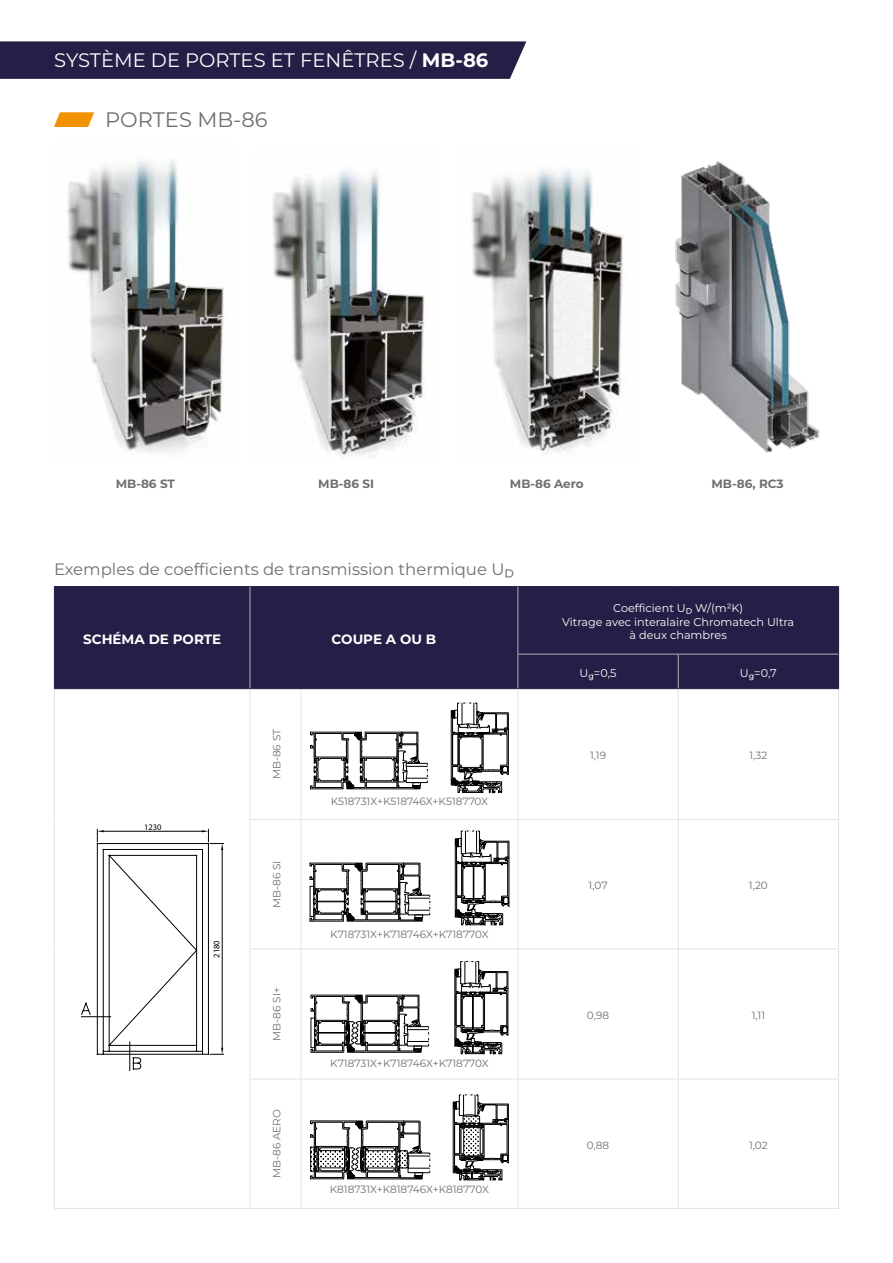
<style>
.page{position:relative;width:893px;height:1263px;background:#fff}
.page>*{position:absolute;margin:0;border:0;box-sizing:border-box;transform-origin:0 0}
.t1{font:21px "Montserrat Alu";color:#706f6f}
.t2{font:19.5px "Montserrat Alu";color:#fff}
.t3{font:16.5px "Montserrat Alu";color:#706f6f}
.t4{font:700 13.5px "Montserrat Alu";color:#fff}
.t5{font:700 12px "Montserrat Alu";color:#706f6f}
.t6{font:11.25px/13.5px "Montserrat Alu";color:#fff;text-align:center}
.t7{font:10.5px "Montserrat Alu";color:#706f6f}
.t8{font:8.55px "Myriad Pro";color:#000}
.s1{font-weight:700}
.s2{color:#f39200}
</style>
<div class="page">
<img style="left:471px;top:168px;width:155px;height:286px">
<img style="left:272px;top:170px;width:154px;height:288px">
<img style="left:67px;top:159px;width:158px;height:294px">
<div style="left:55px;top:587px;width:783px;height:101px;background:#231f46"></div>
<hr style="left:54px;top:689px;width:1px;height:131px;background:#e3e3e3">
<hr style="left:54px;top:820px;width:1px;height:129px;background:#e3e3e3">
<hr style="left:54px;top:949px;width:1px;height:130px;background:#e3e3e3">
<hr style="left:54px;top:1079px;width:1px;height:129px;background:#e3e3e3">
<hr style="left:54px;top:1208px;width:196px;height:1px;background:#e3e3e3">
<hr style="left:250px;top:689px;width:1px;height:130px;background:#e3e3e3">
<hr style="left:301px;top:689px;width:1px;height:130px;background:#e3e3e3">
<hr style="left:517px;top:689px;width:1px;height:130px;background:#e3e3e3">
<hr style="left:678px;top:689px;width:1px;height:130px;background:#e3e3e3">
<hr style="left:838px;top:689px;width:1px;height:130px;background:#e3e3e3">
<hr style="left:250px;top:819px;width:51px;height:1px;background:#e3e3e3">
<hr style="left:250px;top:820px;width:1px;height:128px;background:#e3e3e3">
<hr style="left:301px;top:819px;width:217px;height:1px;background:#e3e3e3">
<hr style="left:301px;top:820px;width:1px;height:128px;background:#e3e3e3">
<hr style="left:518px;top:819px;width:160px;height:1px;background:#e3e3e3">
<hr style="left:517px;top:820px;width:1px;height:128px;background:#e3e3e3">
<hr style="left:678px;top:819px;width:161px;height:1px;background:#e3e3e3">
<hr style="left:678px;top:820px;width:1px;height:128px;background:#e3e3e3">
<hr style="left:838px;top:820px;width:1px;height:128px;background:#e3e3e3">
<hr style="left:250px;top:948px;width:51px;height:1px;background:#e3e3e3">
<hr style="left:250px;top:949px;width:1px;height:130px;background:#e3e3e3">
<hr style="left:301px;top:948px;width:217px;height:1px;background:#e3e3e3">
<hr style="left:301px;top:949px;width:1px;height:130px;background:#e3e3e3">
<hr style="left:518px;top:948px;width:160px;height:1px;background:#e3e3e3">
<hr style="left:517px;top:949px;width:1px;height:130px;background:#e3e3e3">
<hr style="left:678px;top:948px;width:161px;height:1px;background:#e3e3e3">
<hr style="left:678px;top:949px;width:1px;height:130px;background:#e3e3e3">
<hr style="left:838px;top:949px;width:1px;height:130px;background:#e3e3e3">
<hr style="left:250px;top:1079px;width:51px;height:1px;background:#e3e3e3">
<hr style="left:250px;top:1079px;width:1px;height:129px;background:#e3e3e3">
<hr style="left:301px;top:1079px;width:217px;height:1px;background:#e3e3e3">
<hr style="left:301px;top:1079px;width:1px;height:129px;background:#e3e3e3">
<hr style="left:518px;top:1079px;width:160px;height:1px;background:#e3e3e3">
<hr style="left:517px;top:1079px;width:1px;height:129px;background:#e3e3e3">
<hr style="left:678px;top:1079px;width:161px;height:1px;background:#e3e3e3">
<hr style="left:678px;top:1079px;width:1px;height:129px;background:#e3e3e3">
<hr style="left:838px;top:1079px;width:1px;height:129px;background:#e3e3e3">
<hr style="left:250px;top:1208px;width:51px;height:1px;background:#e3e3e3">
<hr style="left:301px;top:1208px;width:217px;height:1px;background:#e3e3e3">
<hr style="left:518px;top:1208px;width:160px;height:1px;background:#e3e3e3">
<hr style="left:678px;top:1208px;width:161px;height:1px;background:#e3e3e3">
<hr style="left:54px;top:586px;width:196px;height:1px;background:#231f46">
<hr style="left:54px;top:587px;width:1px;height:67px;background:#231f46">
<hr style="left:250px;top:586px;width:51px;height:1px;background:#231f46">
<hr style="left:301px;top:586px;width:217px;height:1px;background:#231f46">
<hr style="left:54px;top:654px;width:1px;height:34px;background:#231f46">
<hr style="left:54px;top:688px;width:196px;height:1px;background:#231f46">
<hr style="left:250px;top:688px;width:51px;height:1px;background:#231f46">
<hr style="left:301px;top:688px;width:217px;height:1px;background:#231f46">
<hr style="left:518px;top:586px;width:160px;height:1px;background:#231f46">
<hr style="left:678px;top:586px;width:161px;height:1px;background:#231f46">
<hr style="left:518px;top:688px;width:160px;height:1px;background:#231f46">
<hr style="left:678px;top:688px;width:161px;height:1px;background:#231f46">
<hr style="left:250px;top:587px;width:1px;height:67px;background:#b3b2b2">
<hr style="left:250px;top:654px;width:1px;height:34px;background:#b3b2b2">
<hr style="left:517px;top:587px;width:1px;height:67px;background:#b3b2b2">
<hr style="left:517px;top:654px;width:161px;height:1px;background:#b3b2b2">
<hr style="left:517px;top:654px;width:1px;height:34px;background:#b3b2b2">
<hr style="left:678px;top:654px;width:160px;height:1px;background:#b3b2b2">
<hr style="left:678px;top:654px;width:1px;height:34px;background:#b3b2b2">
<hr style="left:838px;top:587px;width:1px;height:67px;background:#231f46">
<hr style="left:838px;top:654px;width:1px;height:34px;background:#231f46">
<svg style="left:81px;top:829px;width:142px;height:242px"></svg>
<svg style="left:310px;top:703px;width:199px;height:90px"></svg>
<svg style="left:310px;top:831px;width:199px;height:95px"></svg>
<svg style="left:311px;top:961px;width:197px;height:94px"></svg>
<svg style="left:310px;top:1094px;width:199px;height:87px"></svg>
<div style="left:0;top:41px;width:526px;height:38px;background:#231f46"></div>
<img style="left:675px;top:161px;width:145px;height:292px">
<h2 class="t2" style="left:54px;top:47px;width:435px">SYSTÈME DE PORTES ET FENÊTRES / <span class="s1">MB-86</span></h2>
<h1 class="t1" style="left:54px;top:105px;width:215px"><span class="s2">⸠</span> PORTES MB-86</h1>
<p class="t5" style="left:116px;top:475px;width:61px">MB-86 ST</p>
<p class="t5" style="left:318px;top:475px;width:57px">MB-86 SI</p>
<p class="t5" style="left:510px;top:475px;width:75px">MB-86 Aero</p>
<p class="t5" style="left:711px;top:475px;width:74px">MB-86, RC3</p>
<h3 class="t3" style="left:54px;top:557px;width:461px">Exemples de coefficients de transmission thermique UD</h3>
<p class="t4" style="left:83px;top:630px;width:140px">SCHÉMA DE PORTE</p>
<p class="t4" style="left:332px;top:630px;width:106px">COUPE A OU B</p>
<p class="t8" style="left:144px;top:822px;width:19px">1230</p>
<p class="t8" style="left:211px;top:958px;width:19px;rotate:-90deg">2180</p>
<p class="t7" style="left:270px;top:779px;width:52px;rotate:-90deg">MB-86 ST</p>
<p class="t7" style="left:270px;top:908px;width:49px;rotate:-90deg">MB-86 SI</p>
<p class="t7" style="left:270px;top:1041px;width:55px;rotate:-90deg">MB-86 SI+</p>
<p class="t7" style="left:270px;top:1178px;width:70px;rotate:-90deg">MB-86 AERO</p>
<p class="t7" style="left:331px;top:794px;width:159px">K518731X+K518746X+K518770X</p>
<p class="t7" style="left:330px;top:927px;width:160px">K718731X+K718746X+K718770X</p>
<p class="t7" style="left:330px;top:1055px;width:160px">K718731X+K718746X+K718770X</p>
<p class="t7" style="left:330px;top:1182px;width:161px">K818731X+K818746X+K818770X</p>
<p class="t6" style="left:562px;top:601px;width:233px">Coefficient UD W/(m²K)<br>Vitrage avec interalaire Chromatech Ultra à deux chambres</p>
<p class="t6" style="left:580px;top:666px;width:38px">Ug=0,5</p>
<p class="t6" style="left:740px;top:666px;width:39px">Ug=0,7</p>
<p class="t7" style="left:590px;top:748px;width:18px">1,19</p>
<p class="t7" style="left:749px;top:748px;width:19px">1,32</p>
<p class="t7" style="left:589px;top:878px;width:20px">1,07</p>
<p class="t7" style="left:749px;top:878px;width:21px">1,20</p>
<p class="t7" style="left:587px;top:1008px;width:24px">0,98</p>
<p class="t7" style="left:752px;top:1008px;width:15px">1,11</p>
<p class="t7" style="left:587px;top:1138px;width:24px">0,88</p>
<p class="t7" style="left:749px;top:1138px;width:20px">1,02</p>
</div>
